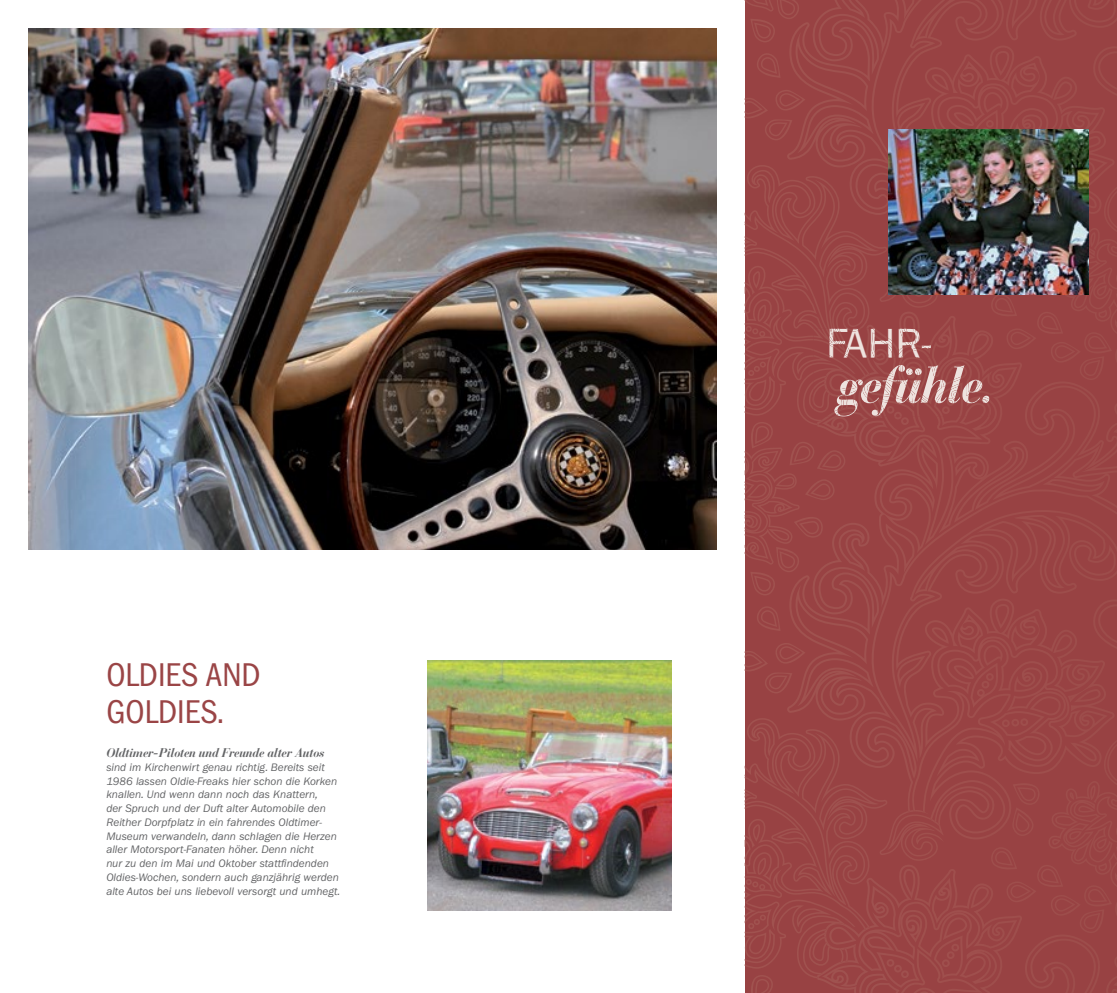
<style>
.page{position:relative;width:1117px;height:993px;background:#fff}
.page>*{position:absolute;margin:0;border:0;box-sizing:border-box;transform-origin:0 0}
.t1{font:italic 700 51.25px "Bauer Bodoni";letter-spacing:-.05em;color:#eee3df}
.t2{font:42.5px "ITC Franklin Gothic Std";color:#eee3df}
.t3{font:condensed 34px/37.5px "ITC Franklin Gothic Std";color:#9a4546}
.t4{font:italic 700 12.5px "Bauer Bodoni";letter-spacing:-.03em;color:#636466}
.t5{font:italic 11.25px/13.8px "ITC Franklin Gothic Std";color:#636466}
</style>
<div class="page">
<img style="left:427px;top:660px;width:244px;height:250px">
<img style="left:28px;top:28px;width:688px;height:521px">
<div style="left:744px;top:0;width:372px;height:992px;background:#984243"></div>
<svg style="left:1003px;top:0;width:113px;height:96px"></svg>
<svg style="left:744px;top:90px;width:61px;height:50px"></svg>
<svg style="left:757px;top:53px;width:23px;height:25px"></svg>
<svg style="left:744px;top:0;width:55px;height:42px"></svg>
<svg style="left:744px;top:166px;width:373px;height:826px"></svg>
<img style="left:888px;top:129px;width:200px;height:165px">
<h3 class="t3" style="left:106px;top:656px;width:156px">OLDIES AND<br>GOLDIES.</h3>
<p class="t4" style="left:106px;top:744px;width:220px">Oldtimer-Piloten und Freunde alter Autos</p>
<p class="t5" style="left:106px;top:760px;width:235px">sind im Kirchenwirt genau richtig. Bereits seit 1986 lassen Oldie-Freaks hier schon die Korken knallen. Und wenn dann noch das Knattern,<br>der Spruch und der Duft alter Automobile den Reither Dorpfplatz in ein fahrendes Oldtimer-Museum verwandeln, dann schlagen die Herzen aller Motorsport-Fanaten höher. Denn nicht<br>nur zu den im Mai und Oktober stattfindenden Oldies-Wochen, sondern auch ganzjährig werden alte Autos bei uns liebevoll versorgt und umhegt.</p>
<h2 class="t2" style="left:826px;top:318px;width:106px">FAHR-</h2>
<h1 class="t1" style="left:836px;top:353px;width:160px">gefühle.</h1>
</div>
